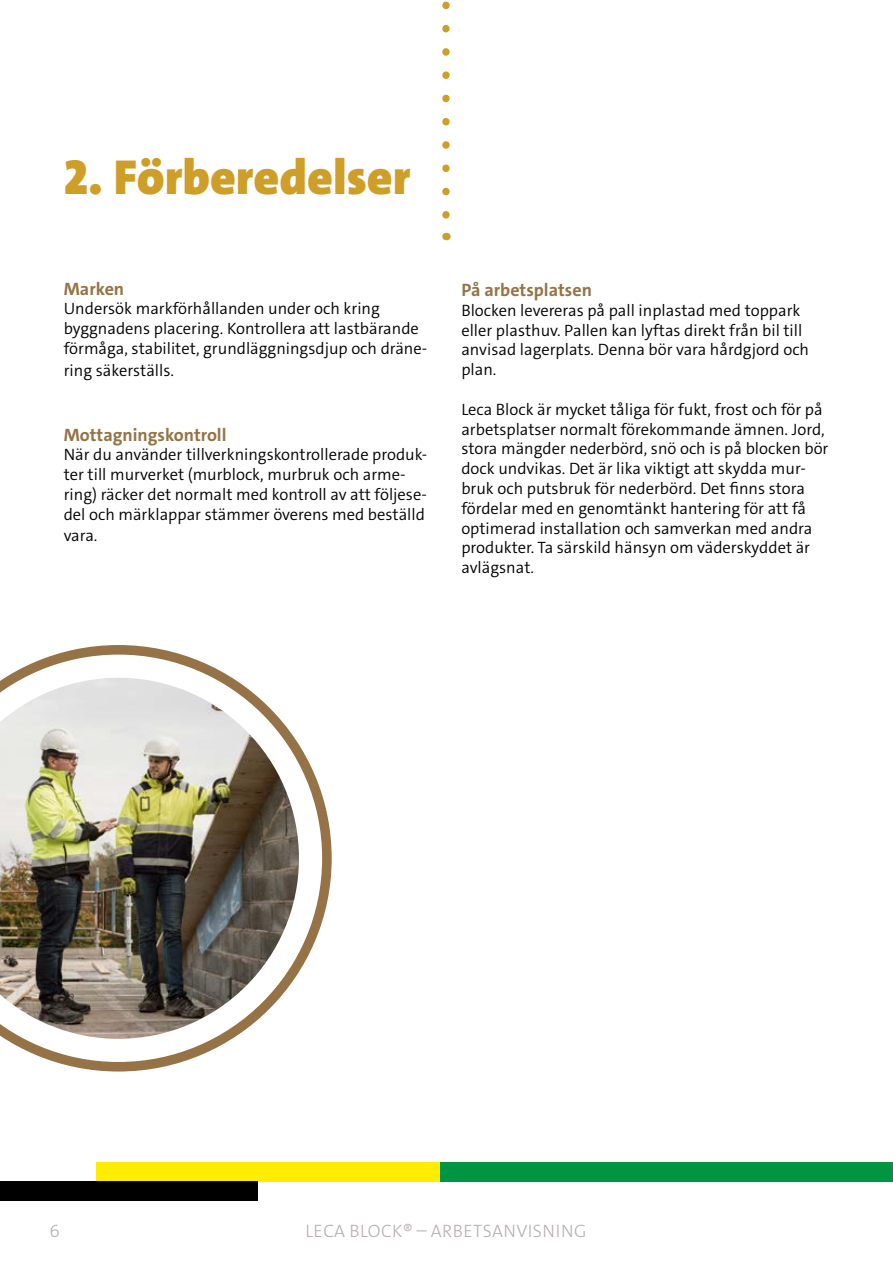
<style>
.page{position:relative;width:893px;height:1263px;background:#fff}
.page>*{position:absolute;margin:0;border:0;box-sizing:border-box;transform-origin:0 0}
.t1{font:900 49.5px "The Sans C4 s";color:#cf9e28}
.t2{font:700 18px "The Sans C4 s";color:#957347}
.t3{font:300 18px "The Sans C4 s";letter-spacing:.025em;color:#b5aeac}
.t4{font:300 16.5px/19.8px "The Sans C4 s";color:#000}
</style>
<div class="page">
<div style="left:440px;top:1162px;width:452px;height:19px;background:#009641"></div>
<div style="left:96px;top:1162px;width:344px;height:19px;background:#ffed00"></div>
<div style="left:0;top:1181px;width:257px;height:20px;background:#000"></div>
<svg style="left:892px;top:1162px;width:1px;height:19px"></svg>
<svg style="left:442px;top:1px;width:8px;height:218px"></svg>
<img style="left:0;top:645px;width:332px;height:426px">
<h1 class="t1" style="left:64px;top:145px;width:348px">2. Förberedelser</h1>
<p class="t2" style="left:64px;top:277px;width:62px">Marken</p>
<p class="t4" style="left:64px;top:299px;width:365px">Undersök markförhållanden under och kring byggnadens placering. Kontrollera att lastbärande förmåga, stabilitet, grundläggningsdjup och dräne-</p>
<p class="t4" style="left:64px;top:360px;width:112px">ring säkerställs.</p>
<p class="t2" style="left:64px;top:423px;width:164px">Mottagningskontroll</p>
<p class="t4" style="left:64px;top:445px;width:365px">När du använder tillverkningskontrollerade produk&shy;ter till murverket (murblock, murbruk och arme&shy;ring) räcker det normalt med kontroll av att följese&shy;del och märklappar stämmer överens med beställd</p>
<p class="t4" style="left:64px;top:526px;width:35px">vara.</p>
<p class="t2" style="left:461px;top:278px;width:132px">På arbetsplatsen</p>
<p class="t4" style="left:461px;top:300px;width:349px">Blocken levereras på pall inplastad med toppark eller plasthuv. Pallen kan lyftas direkt från bil till anvisad lagerplats. Denna bör vara hårdgjord och plan.</p>
<p class="t4" style="left:461px;top:399px;width:369px">Leca Block är mycket tåliga för fukt, frost och för på arbetsplatser normalt förekommande ämnen. Jord, stora mängder nederbörd, snö och is på blocken bör dock undvikas. Det är lika viktigt att skydda mur&shy;bruk och putsbruk för nederbörd. Det finns stora fördelar med en genomtänkt hantering för att få optimerad installation och samverkan med andra produkter. Ta särskild hänsyn om väderskyddet är avlägsnat.</p>
<p class="t3" style="left:50px;top:1219px;width:12px">6</p>
<p class="t3" style="left:306px;top:1219px;width:282px">LECA BLOCK® – ARBETSANVISNING</p>
</div>
